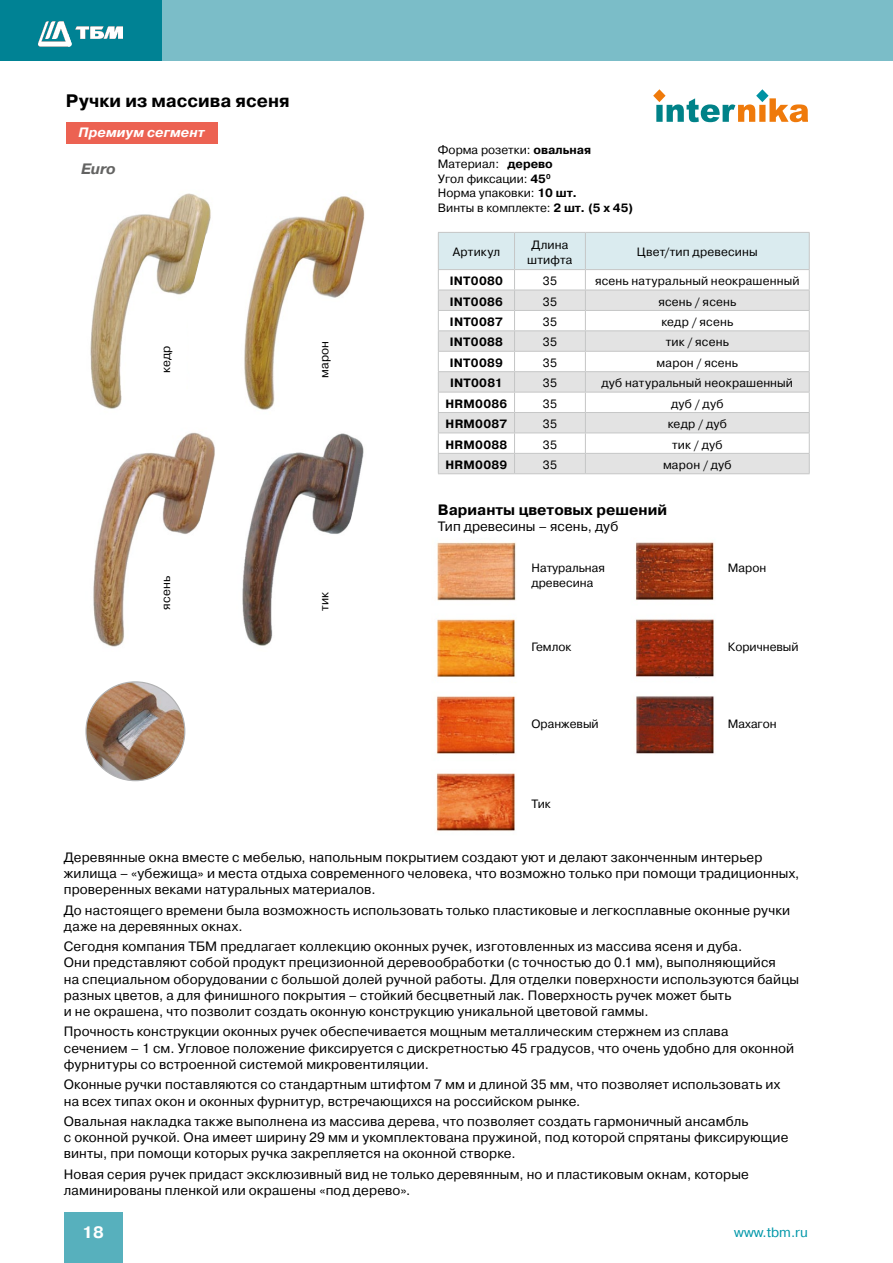
<style>
.page{position:relative;width:893px;height:1263px;background:#fff}
.page>*{position:absolute;margin:0;border:0;box-sizing:border-box;transform-origin:0 0}
.t1{font:700 18px "Pragmatica C";color:#000}
.t2{font:700 16.5px "Pragmatica C";color:#fff}
.t3{font:700 15px "Pragmatica C";color:#000}
.t4{font:italic 700 15px "Pragmatica C";color:#636362}
.t5{font:13.5px/16.2px "Pragmatica C";letter-spacing:.01em;color:#000}
.t6{font:italic 700 13.5px "Pragmatica C";letter-spacing:.005em;color:#fff}
.t7{font:13.5px "Pragmatica C";color:#0097a9}
.t8{font:12px/14.4px "Pragmatica C";letter-spacing:.01em;color:#000}
.t9{font:700 12px "Pragmatica C";letter-spacing:.02em;color:#000}
.s1{font-weight:700}
</style>
<div class="page">
<div style="left:64px;top:1212px;width:58px;height:51px;background:#57b0bd"></div>
<div style="left:151px;top:0;width:742px;height:61px;background:#7bbdc8"></div>
<div style="left:0;top:0;width:162px;height:61px;background:#008294"></div>
<svg style="left:38px;top:21px;width:85px;height:26px"></svg>
<div style="left:66px;top:122px;width:151px;height:21px;background:#ec6252"></div>
<img style="left:90px;top:193px;width:121px;height:216px">
<img style="left:244px;top:196px;width:121px;height:214px">
<img style="left:93px;top:432px;width:271px;height:215px">
<img style="left:86px;top:682px;width:99px;height:99px;border-radius:49px">
<img style="left:635px;top:542px;width:79px;height:212px">
<img style="left:436px;top:542px;width:80px;height:289px">
<svg style="left:438px;top:232px;width:372px;height:241px"></svg>
<hr style="left:438px;top:473px;width:76px;height:1px;background:#c5c6c6">
<hr style="left:514px;top:473px;width:71px;height:1px;background:#c5c6c6">
<hr style="left:585px;top:473px;width:225px;height:1px;background:#c5c6c6">
<svg style="left:653px;top:89px;width:155px;height:33px"></svg>
<h1 class="t1" style="left:66px;top:90px;width:225px">Ручки из массива ясеня</h1>
<p class="t6" style="left:79px;top:125px;width:128px">Премиум сегмент</p>
<p class="t4" style="left:81px;top:160px;width:36px">Euro</p>
<p class="t8" style="left:159px;top:373px;width:29px;rotate:-90deg">кедр</p>
<p class="t8" style="left:159px;top:610px;width:35px;rotate:-90deg">ясень</p>
<p class="t8" style="left:317px;top:378px;width:39px;rotate:-90deg">марон</p>
<p class="t8" style="left:317px;top:611px;width:20px;rotate:-90deg">тик</p>
<p class="t8" style="left:438px;top:143px;width:197px">Форма розетки: <span class="s1">овальная<br></span>Материал: <span class="s1">дерево<br></span>Угол фиксации: <span class="s1">45</span><sup>0<br></sup>Норма упаковки: <span class="s1">10 шт.<br></span>Винты в комплекте: <span class="s1">2 шт. (5 х 45)</span></p>
<p class="t8" style="left:453px;top:245px;width:49px">Артикул</p>
<p class="t8" style="left:527px;top:238px;width:47px;text-align:center">Длина штифта</p>
<p class="t8" style="left:637px;top:245px;width:122px">Цвет/тип древесины</p>
<p class="t9" style="left:450px;top:274px;width:55px">INT0080</p>
<p class="t8" style="left:543px;top:274px;width:16px">35</p>
<p class="t8" style="left:595px;top:274px;width:206px">ясень натуральный неокрашенный</p>
<p class="t9" style="left:450px;top:295px;width:55px">INT0086</p>
<p class="t8" style="left:543px;top:294px;width:16px">35</p>
<p class="t8" style="left:658px;top:294px;width:79px">ясень / ясень</p>
<p class="t9" style="left:450px;top:315px;width:54px">INT0087</p>
<p class="t8" style="left:543px;top:315px;width:16px">35</p>
<p class="t8" style="left:661px;top:315px;width:73px">кедр / ясень</p>
<p class="t9" style="left:450px;top:336px;width:55px">INT0088</p>
<p class="t8" style="left:543px;top:335px;width:16px">35</p>
<p class="t8" style="left:666px;top:335px;width:65px">тик / ясень</p>
<p class="t9" style="left:450px;top:356px;width:55px">INT0089</p>
<p class="t8" style="left:543px;top:356px;width:16px">35</p>
<p class="t8" style="left:657px;top:356px;width:83px">марон / ясень</p>
<p class="t9" style="left:450px;top:376px;width:54px">INT0081</p>
<p class="t8" style="left:543px;top:376px;width:16px">35</p>
<p class="t8" style="left:601px;top:376px;width:193px">дуб натуральный неокрашенный</p>
<p class="t9" style="left:446px;top:397px;width:63px">HRM0086</p>
<p class="t8" style="left:543px;top:396px;width:16px">35</p>
<p class="t8" style="left:671px;top:396px;width:54px">дуб / дуб</p>
<p class="t9" style="left:446px;top:417px;width:63px">HRM0087</p>
<p class="t8" style="left:543px;top:417px;width:16px">35</p>
<p class="t8" style="left:668px;top:417px;width:61px">кедр / дуб</p>
<p class="t9" style="left:446px;top:438px;width:63px">HRM0088</p>
<p class="t8" style="left:543px;top:437px;width:16px">35</p>
<p class="t8" style="left:672px;top:437px;width:52px">тик / дуб</p>
<p class="t9" style="left:446px;top:458px;width:63px">HRM0089</p>
<p class="t8" style="left:543px;top:458px;width:16px">35</p>
<p class="t8" style="left:663px;top:458px;width:70px">марон / дуб</p>
<p class="t3" style="left:438px;top:501px;width:231px">Варианты цветовых решений</p>
<p class="t5" style="left:438px;top:518px;width:182px">Тип древесины – ясень, дуб</p>
<p class="t8" style="left:531px;top:561px;width:75px">Натуральная древесина</p>
<p class="t8" style="left:531px;top:640px;width:41px">Гемлок</p>
<p class="t8" style="left:531px;top:717px;width:69px">Оранжевый</p>
<p class="t8" style="left:531px;top:797px;width:21px">Тик</p>
<p class="t8" style="left:728px;top:561px;width:40px">Марон</p>
<p class="t8" style="left:728px;top:640px;width:72px">Коричневый</p>
<p class="t8" style="left:728px;top:717px;width:50px">Махагон</p>
<p class="t5" style="left:64px;top:849px;width:737px">Деревянные окна вместе с мебелью, напольным покрытием создают уют и делают законченным интерьер жилища – «убежища» и места отдыха современного человека, что возможно только при помощи традиционных, проверенных веками натуральных материалов.</p>
<p class="t5" style="left:64px;top:902px;width:728px">До настоящего времени была возможность использовать только пластиковые и легкосплавные оконные ручки даже на деревянных окнах.</p>
<p class="t5" style="left:64px;top:938px;width:737px">Сегодня компания ТБМ предлагает коллекцию оконных ручек, изготовленных из массива ясеня и дуба.<br>Они представляют собой продукт прецизионной деревообработки (с точностью до 0.1 мм), выполняющийся<br>на специальном оборудовании с большой долей ручной работы. Для отделки поверхности используются байцы разных цветов, а для финишного покрытия – стойкий бесцветный лак. Поверхность ручек может быть<br>и не окрашена, что позволит создать оконную конструкцию уникальной цветовой гаммы.</p>
<p class="t5" style="left:64px;top:1024px;width:732px">Прочность конструкции оконных ручек обеспечивается мощным металлическим стержнем из сплава сечением – 1 см. Угловое положение фиксируется с дискретностью 45 градусов, что очень удобно для оконной фурнитуры со встроенной системой микровентиляции.</p>
<p class="t5" style="left:64px;top:1077px;width:718px">Оконные ручки поставляются со стандартным штифтом 7 мм и длиной 35 мм, что позволяет использовать их на всех типах окон и оконных фурнитур, встречающихся на российском рынке.</p>
<p class="t5" style="left:64px;top:1113px;width:726px">Овальная накладка также выполнена из массива дерева, что позволяет создать гармоничный ансамбль<br>с оконной ручкой. Она имеет ширину 29 мм и укомплектована пружиной, под которой спрятаны фиксирующие винты, при помощи которых ручка закрепляется на оконной створке.</p>
<p class="t5" style="left:64px;top:1166px;width:686px">Новая серия ручек придаст эксклюзивный вид не только деревянным, но и пластиковым окнам, которые ламинированы пленкой или окрашены «под дерево».</p>
<p class="t2" style="left:82px;top:1223px;width:23px">18</p>
<p class="t7" style="left:734px;top:1225px;width:75px">www.tbm.ru</p>
</div>
